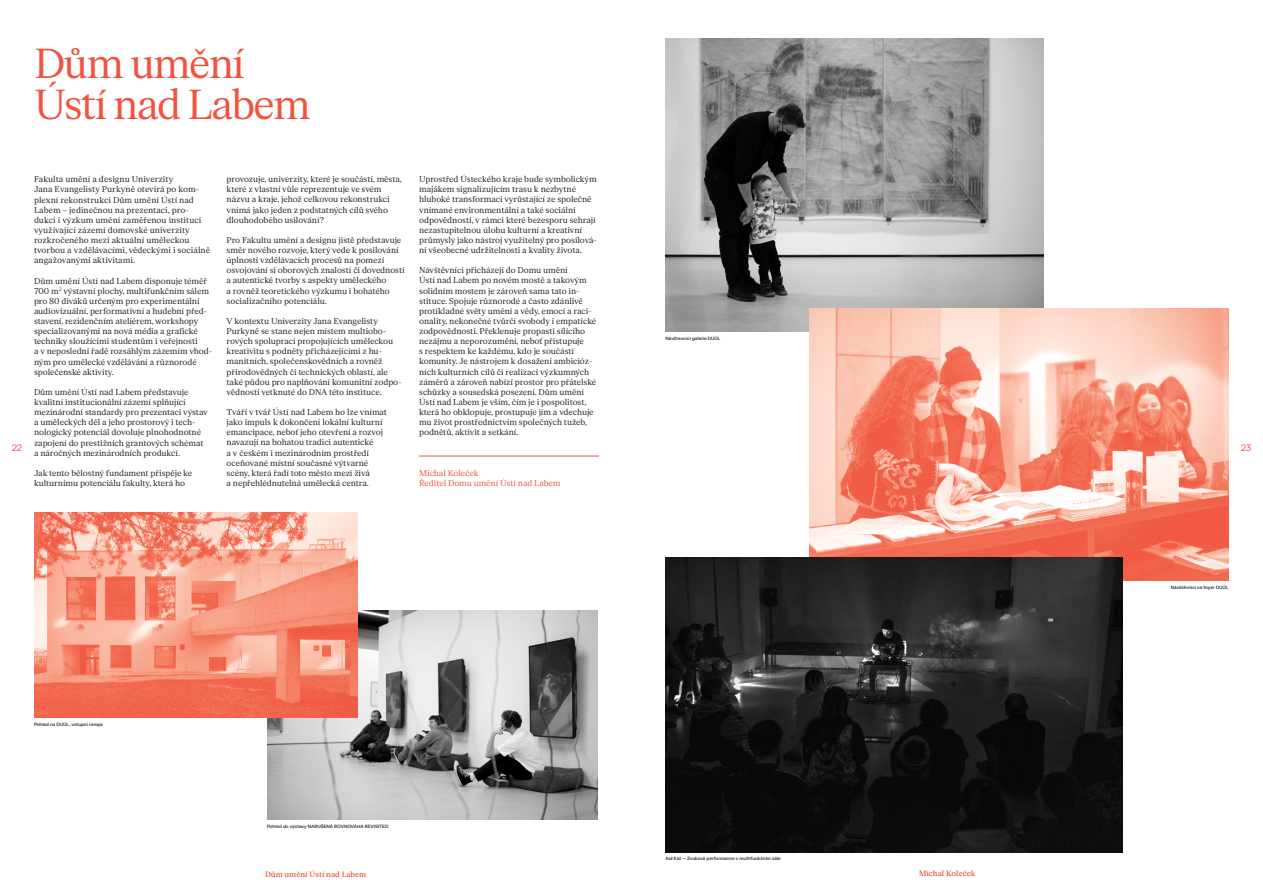
<style>
.page{position:relative;width:1263px;height:893px;background:#fff}
.page>*{position:absolute;margin:0;border:0;box-sizing:border-box;transform-origin:0 0}
.t1{font:40.65px/40.7px "FK Roman Standard";letter-spacing:-.05em;color:#f0533f}
.t2{font:9px "FK Grotesk";color:#f0533f}
.t3{font:8.25px/10.1px "FK Roman Standard";letter-spacing:-.01em;color:#231f20}
.t4{font:8.25px/10.1px "FK Roman Standard";letter-spacing:-.01em;color:#f0533f}
.t5{font:500 7.5px "FK Roman Standard";color:#f0533f}
.t6{font:500 4.5px "FK Grotesk";color:#231f20}
</style>
<div class="page">
<img style="left:665px;top:38px;width:379px;height:294px">
<img style="left:809px;top:308px;width:420px;height:272px">
<hr style="left:419px;top:456px;width:180px;height:1px;background:#f0533f">
<img style="left:665px;top:557px;width:458px;height:295px">
<img style="left:267px;top:611px;width:330px;height:209px">
<img style="left:34px;top:513px;width:323px;height:204px">
<h1 class="t1" style="left:34px;top:40px;width:278px">Dům umění<br>Ústí nad Labem</h1>
<p class="t3" style="left:419px;top:174px;width:179px">Uprostřed Ústeckého kraje bude symbolickým majákem signalizujícím trasu k nezbytné hluboké transformaci vyrůstající ze společně vnímané environmentální a také sociální odpovědnosti, v rámci které bezesporu sehrají nezastupitelnou úlohu kulturní a kreativní průmysly jako nástroj využitelný pro posilová&shy;ní všeobecné udržitelnosti a kvality života.</p>
<p class="t3" style="left:419px;top:265px;width:179px">Návštěvníci přicházejí do Domu umění<br>Ústí nad Labem po novém mostě a takovým solidním mostem je zároveň sama tato in&shy;stituce. Spojuje různorodé a často zdánlivě protikladné světy umění a vědy, emocí a raci&shy;onality, nekonečné tvůrčí svobody i empatické zodpovědnosti. Překlenuje propasti sílícího nezájmu a neporozumění, neboť přistupuje<br>s respektem ke každému, kdo je součástí komunity. Je nástrojem k dosažení ambicióz&shy;ních kulturních cílů či realizaci výzkumných záměrů a zároveň nabízí prostor pro přátelské schůzky a sousedská posezení. Dům umění Ústí nad Labem je vším, čím je i pospolitost, která ho obklopuje, prostupuje jím a vdechuje mu život prostřednictvím společných tužeb, podnětů, aktivit a setkání.</p>
<p class="t4" style="left:419px;top:467px;width:143px">Michal Koleček<br>Ředitel Domu umění Ústí nad Labem</p>
<p class="t3" style="left:34px;top:174px;width:178px">Fakulta umění a designu Univerzity<br>Jana Evangelisty Purkyně otevírá po kom&shy;plexní rekonstrukci Dům umění Ústí nad Labem – jedinečnou na prezentaci, pro&shy;dukci i výzkum umění zaměřenou instituci využívající zázemí domovské univerzity rozkročeného mezi aktuální uměleckou tvorbou a vzdělávacími, vědeckými i sociálně angažovanými aktivitami.</p>
<p class="t3" style="left:34px;top:275px;width:179px">Dům umění Ústí nad Labem disponuje téměř 700 m<sup>2</sup> výstavní plochy, multifunkčním sálem pro 80 diváků určeným pro experimentální audiovizuální, performativní a hudební před&shy;stavení, rezidenčním ateliérem, workshopy specializovanými na nová média a grafické techniky sloužícími studentům i veřejnosti<br>a v neposlední řadě rozsáhlým zázemím vhod&shy;ným pro umělecké vzdělávání a různorodé společenské aktivity.</p>
<p class="t3" style="left:34px;top:386px;width:175px">Dům umění Ústí nad Labem představuje kvalitní institucionální zázemí splňující mezinárodní standardy pro prezentaci výstav a uměleckých děl a jeho prostorový i tech&shy;nologický potenciál dovoluje plnohodnotné zapojení do prestižních grantových schémat a náročných mezinárodních produkcí.</p>
<p class="t3" style="left:34px;top:467px;width:160px">Jak tento bělostný fundament přispěje ke kulturnímu potenciálu fakulty, která ho</p>
<p class="t3" style="left:227px;top:174px;width:177px">provozuje, univerzity, které je součástí, města, které z vlastní vůle reprezentuje ve svém názvu a kraje, jehož celkovou rekonstrukci vnímá jako jeden z podstatných cílů svého dlouhodobého usilování?</p>
<p class="t3" style="left:227px;top:234px;width:180px">Pro Fakultu umění a designu jistě představuje směr nového rozvoje, který vede k posilování úplnosti vzdělávacích procesů na pomezí osvojování si oborových znalostí či dovedností a autentické tvorby s aspekty uměleckého<br>a rovněž teoretického výzkumu i bohatého socializačního potenciálu.</p>
<p class="t3" style="left:227px;top:315px;width:177px">V kontextu Univerzity Jana Evangelisty Purkyně se stane nejen místem multiobo&shy;rových spoluprací propojujících uměleckou kreativitu s podněty přicházejícími z hu&shy;manitních, společenskovědních a rovněž přírodovědných či technických oblastí, ale také půdou pro naplňování komunitní zodpo&shy;vědnosti vetknuté do DNA této instituce.</p>
<p class="t3" style="left:227px;top:407px;width:162px">Tváří v tvář Ústí nad Labem ho lze vnímat jako impuls k dokončení lokální kulturní emancipace, neboť jeho otevření a rozvoj navazují na bohatou tradici autentické<br>a v českém i mezinárodním prostředí oceňované místní současné výtvarné scény, která řadí toto město mezi živá<br>a nepřehlédnutelná umělecká centra.</p>
<p class="t6" style="left:665px;top:335px;width:57px">Návštevníci galerie DUÚL</p>
<p class="t2" style="left:12px;top:441px;width:12px">22</p>
<p class="t2" style="left:1241px;top:441px;width:12px">23</p>
<p class="t6" style="left:34px;top:721px;width:70px">Pohled na DUÚL, vstupní rampa</p>
<p class="t6" style="left:267px;top:823px;width:49px">Pohled do výstavy Naru</p>
<p class="t6" style="left:321px;top:823px;width:69px">šená rovnováha Revisited</p>
<p class="t6" style="left:665px;top:855px;width:117px">Aid Kid — Zvuková performance v multifunkčním sále</p>
<p class="t5" style="left:265px;top:868px;width:103px">Dům umění Ústí nad Labem</p>
<p class="t5" style="left:919px;top:868px;width:58px">Michal Koleček</p>
<p class="t6" style="left:1171px;top:584px;width:59px">Návštěvníci ve foyer DUÚL</p>
</div>
